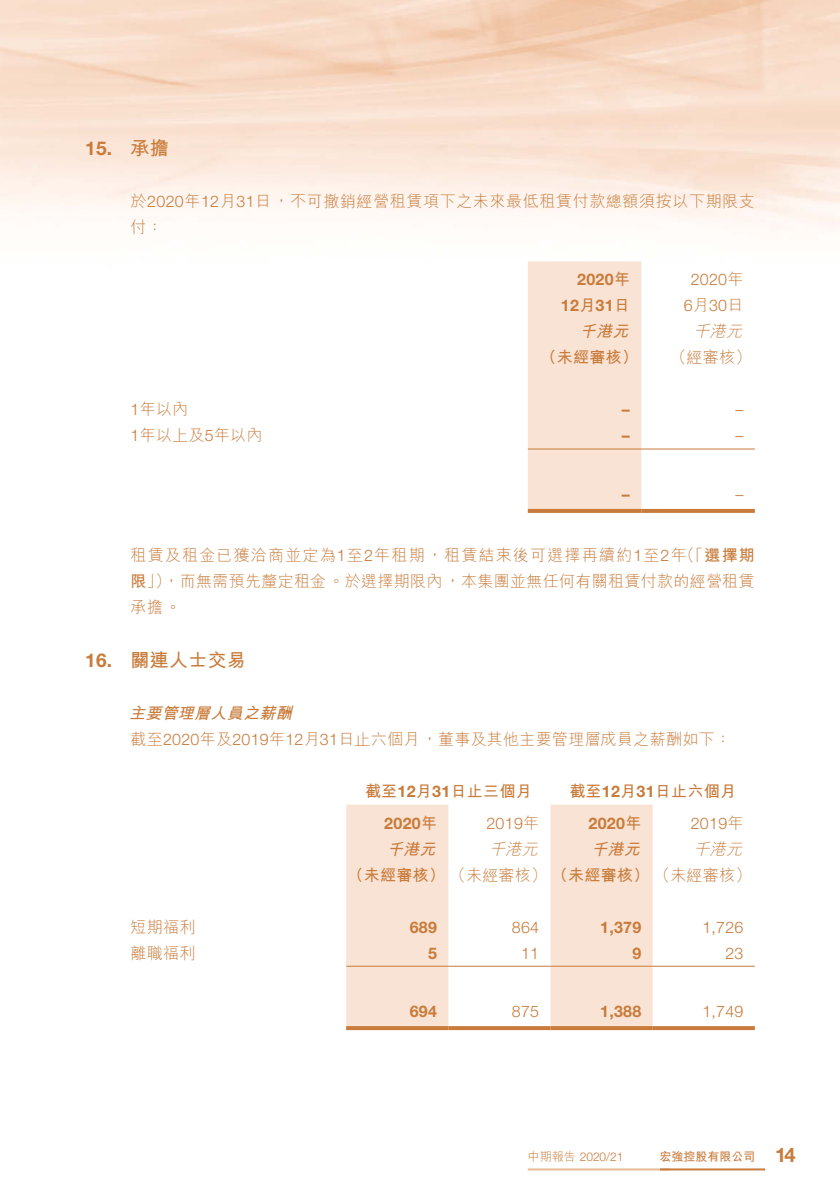
<style>
.page{position:relative;width:840px;height:1191px;background:#fff}
.page>*{position:absolute;margin:0;border:0;box-sizing:border-box;transform-origin:0 0}
.t1{font:700 20px "Helvetica Neue LT Std";color:#c87b3a}
.t2{font:700 19px "M Hei HK";letter-spacing:.015em;color:#c87b3a}
.t3{font:700 19px "Helvetica Neue LT Std";color:#c87b3a}
.t4{font:300 16px/26px "M Hei HK";letter-spacing:.02em;color:#c87b3a}
.t5{font:700 16px/26px "M Hei HK";letter-spacing:.015em;color:#c87b3a}
.t6{font:300 16px/26px "M Hei HK";letter-spacing:.04em;color:#c87b3a}
.t7{font:300 16px/26px "Helvetica Neue LT Std";letter-spacing:.015em;color:#c87b3a;text-align:center}
.t8{font:700 16px/26px "Helvetica Neue LT Std";letter-spacing:.015em;color:#c87b3a;text-align:right}
.t9{font:italic 300 16px "M Hei HK";color:#c87b3a}
.t10{font:italic 700 16px "M Hei HK";color:#c87b3a}
.t11{font:300 12px "Helvetica Neue LT Std";letter-spacing:-.005em;color:#c87b3a}
.t12{font:700 12px "M Hei HK";letter-spacing:-.005em;color:#c87b3a}
.s1{font-family:"Helvetica Neue LT Std"}
.s2{font-family:"M Hei HK"}
.s3{font-weight:300}
.s4{font-weight:700}
.s5{font-weight:700;font-style:italic}
.s6{font-style:italic}
</style>
<div class="page">
<hr style="left:527px;top:1168px;width:142px;height:2px;background:#e8ba97">
<hr style="left:659px;top:1168px;width:105px;height:2px;background:#c87b3a">
<div style="left:527px;top:261px;width:114px;height:248px;background:#f9e3d4"></div>
<hr style="left:527px;top:448px;width:114px;height:1px;background:#c87b3a">
<hr style="left:641px;top:448px;width:113px;height:1px;background:#c87b3a">
<svg style="left:527px;top:509px;width:114px;height:4px"></svg>
<svg style="left:641px;top:509px;width:113px;height:4px"></svg>
<svg style="left:346px;top:804px;width:306px;height:222px;fill:#f9e3d4"></svg>
<hr style="left:346px;top:965px;width:102px;height:1px;background:#c87b3a">
<hr style="left:448px;top:965px;width:102px;height:1px;background:#c87b3a">
<hr style="left:550px;top:965px;width:102px;height:1px;background:#c87b3a">
<hr style="left:652px;top:965px;width:102px;height:1px;background:#c87b3a">
<svg style="left:346px;top:1026px;width:102px;height:4px"></svg>
<svg style="left:448px;top:1026px;width:102px;height:4px"></svg>
<svg style="left:550px;top:1026px;width:102px;height:4px"></svg>
<svg style="left:652px;top:1026px;width:102px;height:4px"></svg>
<p class="t3" style="left:85px;top:137px;width:29px">15.</p>
<p class="t2" style="left:130px;top:135px;width:40px">承擔</p>
<p class="t6" style="left:130px;top:188px;width:625px">於<span class="s1">2020</span>年<span class="s1">12</span>月<span class="s1">31</span>日，不可撤銷經營租賃項下之未來最低租賃付款總額須按以下期限支付：</p>
<p class="t8" style="left:560px;top:266px;width:70px">2020<span class="s2">年<br></span>12<span class="s2">月</span>31<span class="s2">日</span></p>
<p class="t7" style="left:683px;top:266px;width:61px">2020<span class="s2">年<br>月</span>6 30<span class="s2">日</span></p>
<p class="t9" style="left:693px;top:320px;width:55px">千港元</p>
<p class="t10" style="left:579px;top:320px;width:55px">千港元</p>
<p class="t4" style="left:130px;top:396px;width:59px"><span class="s1">1</span>年以內</p>
<p class="t4" style="left:130px;top:422px;width:133px"><span class="s1">1</span>年以上及<span class="s1">5</span>年以內</p>
<p class="t5" style="left:540px;top:343px;width:99px">（未經審核）</p>
<p class="t4" style="left:670px;top:344px;width:83px">（經審核(</p>
<p class="t8" style="left:621px;top:396px;width:9px">–</p>
<p class="t7" style="left:735px;top:396px;width:9px">–</p>
<p class="t8" style="left:621px;top:422px;width:9px">–</p>
<p class="t7" style="left:735px;top:422px;width:9px">–</p>
<p class="t8" style="left:621px;top:480px;width:9px">–</p>
<p class="t7" style="left:735px;top:480px;width:9px">–</p>
<p class="t3" style="left:85px;top:648px;width:29px">16.</p>
<p class="t4" style="left:163px;top:541px;width:592px;text-indent:-33px">租賃及租金已獲洽商並定為<span class="s1">1</span>至<span class="s1">2</span>年租期，租賃結束後可選擇再續約<span class="s1">1</span>至<span class="s1">2</span>年<br>，而無需預先釐定租金。於選擇期限內，本集團並無任何有關租賃付款的經營租賃</p>
<p class="t5" style="left:678px;top:541px;width:77px"><span class="s3">（「</span>選擇期</p>
<p class="t4" style="left:130px;top:567px;width:52px"><span class="s4">限</span>」）承擔。</p>
<p class="t2" style="left:130px;top:646px;width:117px">關連人士交易</p>
<p class="t4" style="left:129px;top:699px;width:603px"><span class="s5">主要管理層人員之薪酬<br></span>截至<span class="s1">2020</span>年及<span class="s1">2019</span>年<span class="s1">12</span>月<span class="s1">31</span>日止六個月，董事及其他主要管理層成員之薪酬如下：</p>
<p class="t5" style="left:569px;top:777px;width:168px">截至<span class="s1">12</span>月<span class="s1">31</span>日止六個月</p>
<p class="t5" style="left:365px;top:777px;width:168px">截至<span class="s1">12</span>月<span class="s1">31</span>日止三個月</p>
<p class="t4" style="left:130px;top:913px;width:66px">短期福利</p>
<p class="t4" style="left:130px;top:939px;width:66px">離職福利</p>
<p class="t8" style="left:384px;top:809px;width:54px">2020<span class="s2">年</span></p>
<p class="t7" style="left:486px;top:809px;width:54px">2019<span class="s2">年</span></p>
<p class="t8" style="left:588px;top:809px;width:54px">2020<span class="s2">年</span></p>
<p class="t7" style="left:690px;top:809px;width:54px">2019<span class="s2">年</span></p>
<p class="t9" style="left:489px;top:837px;width:55px">千港元</p>
<p class="t9" style="left:693px;top:837px;width:55px">千港元</p>
<p class="t5" style="left:347px;top:834px;width:405px;text-indent:39px"><span class="s6">千港元<br></span>（未經審核）<span class="s3">（未經審核）</span>（未經審核）<span class="s3">（未經審核(</span></p>
<p class="t7" style="left:702px;top:913px;width:43px">1,726</p>
<p class="t10" style="left:591px;top:837px;width:55px">千港元</p>
<p class="t8" style="left:409px;top:913px;width:29px">689</p>
<p class="t8" style="left:600px;top:913px;width:43px">1,379</p>
<p class="t7" style="left:511px;top:913px;width:29px">864</p>
<p class="t8" style="left:428px;top:939px;width:10px">5</p>
<p class="t8" style="left:409px;top:997px;width:29px">694</p>
<p class="t7" style="left:521px;top:939px;width:20px">11</p>
<p class="t7" style="left:511px;top:997px;width:29px">875</p>
<p class="t8" style="left:632px;top:939px;width:10px">9</p>
<p class="t8" style="left:600px;top:997px;width:43px">1,388</p>
<p class="t7" style="left:725px;top:939px;width:20px">23</p>
<p class="t7" style="left:702px;top:997px;width:43px">1,749</p>
<p class="t11" style="left:527px;top:1149px;width:97px"><span class="s2">中期報告</span> 2020/21</p>
<p class="t12" style="left:659px;top:1147px;width:97px">宏強控股有限公司</p>
<p class="t1" style="left:774px;top:1143px;width:22px">14</p>
</div>
